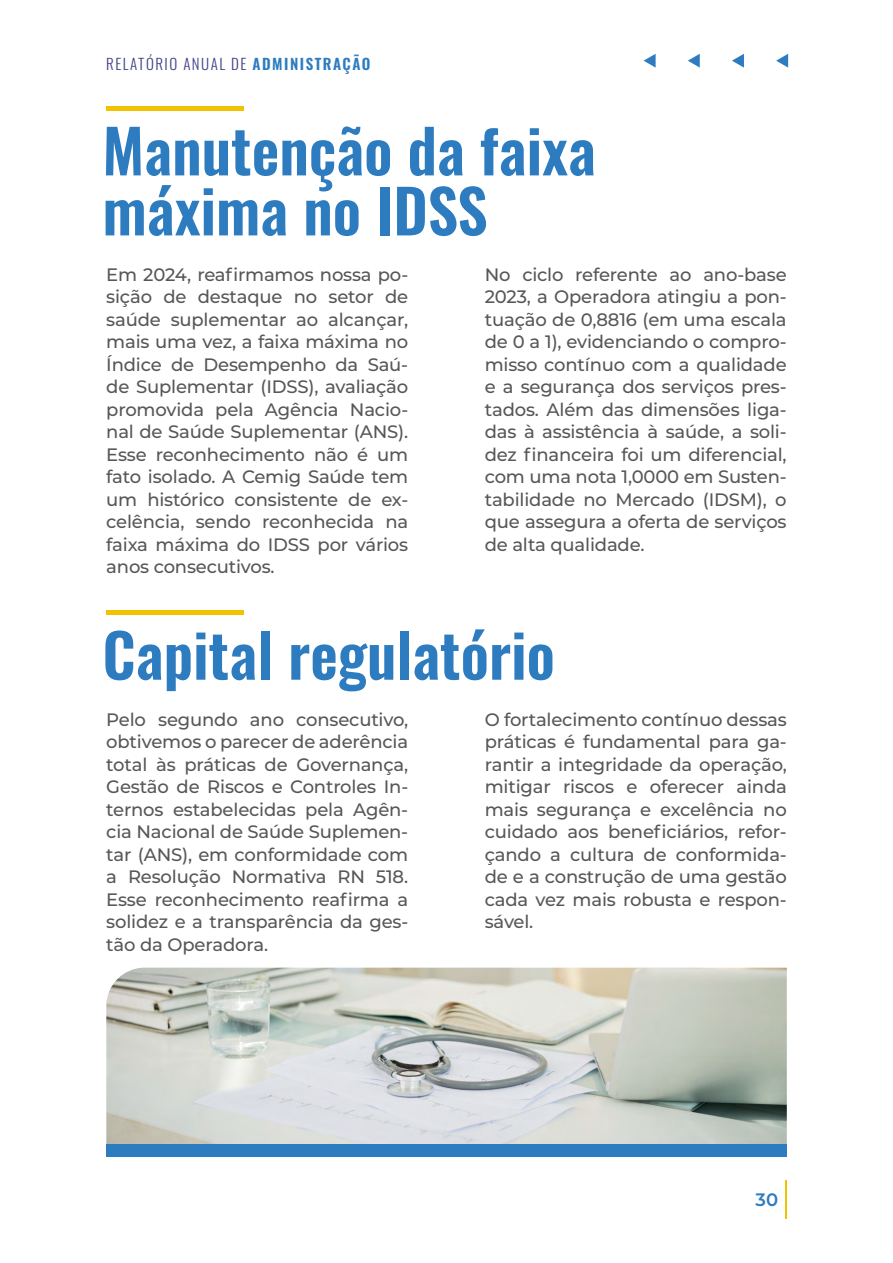
<style>
.page{position:relative;width:893px;height:1263px;background:#fff}
.page>*{position:absolute;margin:0;border:0;box-sizing:border-box;transform-origin:0 0}
.t1{font:600 60px/60px "Oswald";color:#2e7cc0}
.t2{font:500 18px/22.5px "Montserrat";letter-spacing:-.01em;color:#575756;text-align:justify}
.t3{font:600 18px "Montserrat";color:#2e7cc0}
.t4{font:300 15px "Oswald";letter-spacing:.1em;color:#403f87}
.s1{font-weight:600;color:#2e7cc0}
</style>
<div class="page">
<svg style="left:644px;top:54px;width:12px;height:14px"></svg>
<svg style="left:688px;top:54px;width:12px;height:14px"></svg>
<svg style="left:732px;top:54px;width:12px;height:14px"></svg>
<svg style="left:776px;top:54px;width:12px;height:14px"></svg>
<hr style="left:785px;top:1180px;width:2px;height:39px;background:#f2c100">
<div style="left:106px;top:106px;width:137px;height:5px;background:#f2c100"></div>
<hr style="left:106px;top:611px;width:137px;height:4px;background:#f2c100">
<img style="left:106px;top:968px;width:681px;height:176px">
<div style="left:106px;top:1144px;width:681px;height:13px;background:#2e7cc0"></div>
<p class="t4" style="left:106px;top:50px;width:266px">RELATÓRIO ANUAL DE <span class="s1">ADMINISTRAÇÃO</span></p>
<h1 class="t1" style="left:102px;top:125px;width:495px">Manutenção da faixa máxima no IDSS</h1>
<p class="t2" style="left:106px;top:262px;width:303px">Em 2024, reafirmamos nossa po&shy;sição de destaque no setor de saúde suplementar ao alcançar, mais uma vez, a faixa máxima no Índice de Desempenho da Saú&shy;de Suplementar (IDSS), avaliação promovida pela Agência Nacio&shy;nal de Saúde Suplementar (ANS).<br>Esse reconhecimento não é um fato isolado. A Cemig Saúde tem um histórico consistente de ex&shy;celência, sendo reconhecida na faixa máxima do IDSS por vários anos consecutivos.</p>
<p class="t2" style="left:485px;top:262px;width:303px">No ciclo referente ao ano-base 2023, a Operadora atingiu a pon&shy;tuação de 0,8816 (em uma escala de 0 a 1), evidenciando o compro&shy;misso contínuo com a qualidade e a segurança dos serviços pres&shy;tados. Além das dimensões liga&shy;das à assistência à saúde, a soli&shy;dez financeira foi um diferencial, com uma nota 1,0000 em Susten&shy;tabilidade no Mercado (IDSM), o que assegura a oferta de serviços de alta qualidade.</p>
<h1 class="t1" style="left:102px;top:629px;width:454px">Capital regulatório</h1>
<p class="t2" style="left:106px;top:707px;width:303px">Pelo segundo ano consecutivo, obtivemos o parecer de aderência total às práticas de Governança, Gestão de Riscos e Controles In&shy;ternos estabelecidas pela Agên&shy;cia Nacional de Saúde Suplemen&shy;tar (ANS), em conformidade com a Resolução Normativa RN 518.<br>Esse reconhecimento reafirma a solidez e a transparência da ges&shy;tão da Operadora.</p>
<p class="t2" style="left:485px;top:707px;width:304px">O fortalecimento contínuo dessas práticas é fundamental para ga&shy;rantir a integridade da operação, mitigar riscos e oferecer ainda mais segurança e excelência no cuidado aos beneficiários, refor&shy;çando a cultura de conformida&shy;de e a construção de uma gestão cada vez mais robusta e respon&shy;sável.</p>
<p class="t3" style="left:756px;top:1187px;width:24px">30</p>
</div>
